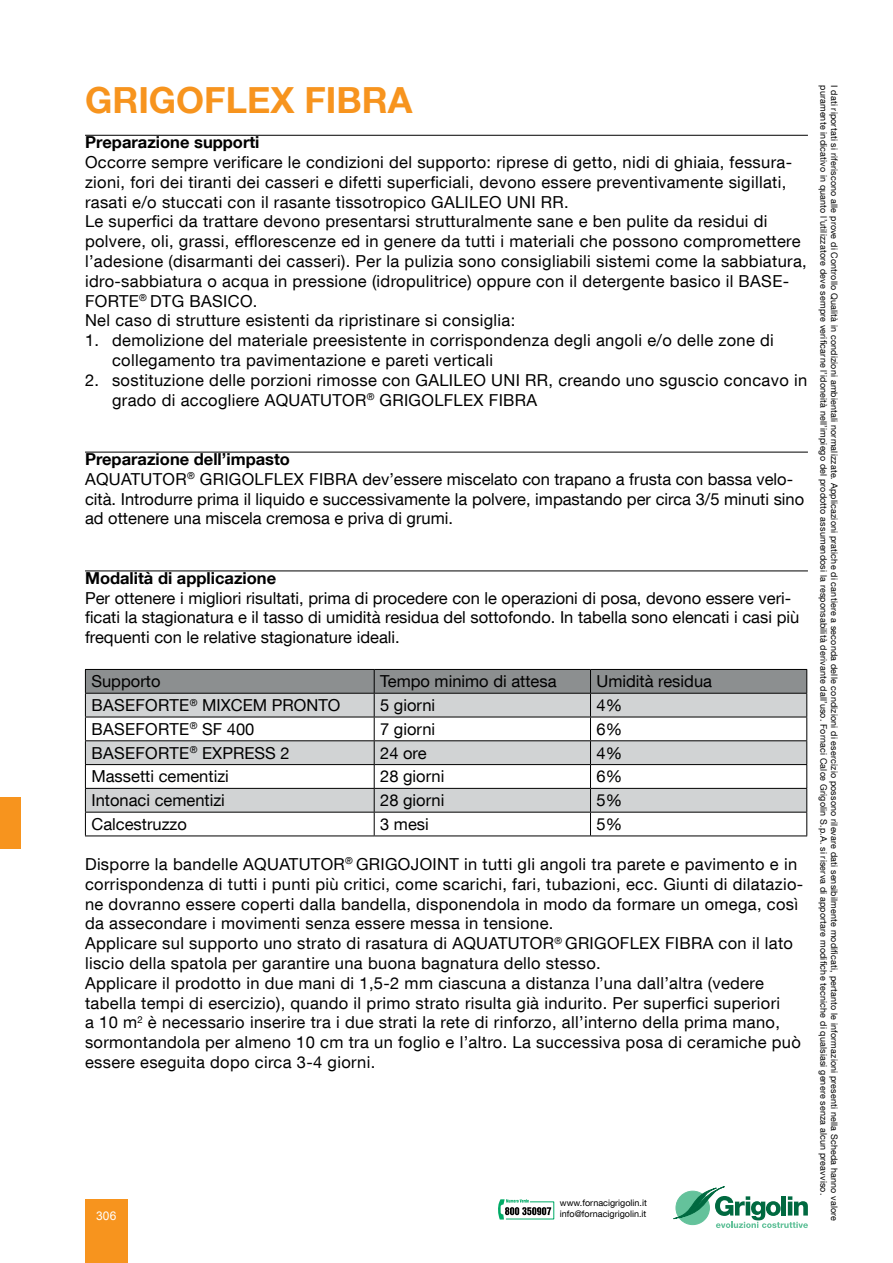
<style>
.page{position:relative;width:893px;height:1263px;background:#fff}
.page>*{position:absolute;margin:0;border:0;box-sizing:border-box;transform-origin:0 0}
.t1{font:700 36px "Helvetica Neue LT Com";color:#f7941e}
.t2{font:16.5px/19.8px "Helvetica Neue LT Com";letter-spacing:.02em;color:#000}
.t3{font:16.5px/19.8px "Helvetica Neue LT Com";color:#000}
.t4{font:700 16.5px "Helvetica Neue LT Com";color:#000}
.t5{font:12px "Arial";color:#fff}
.t6{font:9px "Helvetica Neue LT Com";letter-spacing:.02em;color:#000}
.t7{font:9px "Helvetica Neue LT Com";color:#000}
.s1{font-weight:700}
</style>
<div class="page">
<svg style="left:673px;top:1186px;width:135px;height:42px"></svg>
<div style="left:85px;top:1199px;width:43px;height:64px;background:#f7941e"></div>
<div style="left:0;top:797px;width:21px;height:51px;background:#f7941e"></div>
<svg style="left:498px;top:1199px;width:56px;height:20px"></svg>
<hr style="left:85px;top:135px;width:723px;height:1px;background:#000">
<hr style="left:85px;top:452px;width:723px;height:1px;background:#000">
<hr style="left:85px;top:571px;width:723px;height:1px;background:#000">
<svg style="left:85px;top:669px;width:722px;height:166px"></svg>
<hr style="left:85px;top:835px;width:289px;height:1px;background:#000">
<hr style="left:374px;top:835px;width:216px;height:1px;background:#000">
<hr style="left:590px;top:835px;width:217px;height:1px;background:#000">
<h1 class="t1" style="left:85px;top:77px;width:329px">GRIGOFLEX FIBRA</h1>
<p class="t4" style="left:85px;top:132px;width:176px">Preparazione supporti</p>
<p class="t2" style="left:85px;top:152px;width:723px">Occorre sempre verificare le condizioni del supporto: riprese di getto, nidi di ghiaia, fessura&shy;zioni, fori dei tiranti dei casseri e difetti superficiali, devono essere preventivamente sigillati, rasati e/o stuccati con il rasante tissotropico GALILEO UNI RR.<br>Le superfici da trattare devono presentarsi strutturalmente sane e ben pulite da residui di polvere, oli, grassi, efflorescenze ed in genere da tutti i materiali che possono compromettere l’adesione (disarmanti dei casseri). Per la pulizia sono consigliabili sistemi come la sabbiatura, idro-sabbiatura o acqua in pressione (idropulitrice) oppure con il detergente basico il BASE-FORTE<sup>®</sup> DTG BASICO.<br>Nel caso di strutture esistenti da ripristinare si consiglia:</p>
<p class="t2" style="left:112px;top:330px;width:663px;text-indent:-27px">1. demolizione del materiale preesistente in corrispondenza degli angoli e/o delle zone di collegamento tra pavimentazione e pareti verticali</p>
<p class="t2" style="left:112px;top:370px;width:697px;text-indent:-27px">2. sostituzione delle porzioni rimosse con GALILEO UNI RR, creando uno sguscio concavo in grado di accogliere AQUATUTOR<sup>®</sup> GRIGOLFLEX FIBRA</p>
<p class="t3" style="left:85px;top:449px;width:721px"><span class="s1">Preparazione dell’impasto<br></span>AQUATUTOR<sup>®</sup> GRIGOLFLEX FIBRA dev’essere miscelato con trapano a frusta con bassa velo&shy;cità. Introdurre prima il liquido e successivamente la polvere, impastando per circa 3/5 minuti sino ad ottenere una miscela cremosa e priva di grumi.</p>
<p class="t4" style="left:85px;top:567px;width:193px">Modalità di applicazione</p>
<p class="t3" style="left:85px;top:587px;width:716px">Per ottenere i migliori risultati, prima di procedere con le operazioni di posa, devono essere veri&shy;ficati la stagionatura e il tasso di umidità residua del sottofondo. In tabella sono elencati i casi più frequenti con le relative stagionature ideali.</p>
<p class="t3" style="left:91px;top:671px;width:71px">Supporto</p>
<p class="t3" style="left:380px;top:671px;width:178px">Tempo minimo di attesa</p>
<p class="t3" style="left:596px;top:671px;width:117px">Umidità residua</p>
<p class="t3" style="left:91px;top:695px;width:250px">BASEFORTE<sup>®</sup> MIXCEM PRONTO</p>
<p class="t2" style="left:380px;top:695px;width:56px">5 giorni</p>
<p class="t2" style="left:596px;top:695px;width:27px">4%</p>
<p class="t2" style="left:91px;top:719px;width:165px">BASEFORTE<sup>®</sup> SF 400</p>
<p class="t2" style="left:380px;top:719px;width:56px">7 giorni</p>
<p class="t2" style="left:596px;top:719px;width:27px">6%</p>
<p class="t2" style="left:91px;top:742px;width:200px">BASEFORTE<sup>®</sup> EXPRESS 2</p>
<p class="t2" style="left:380px;top:742px;width:48px">24 ore</p>
<p class="t2" style="left:596px;top:742px;width:27px">4%</p>
<p class="t3" style="left:91px;top:766px;width:139px">Massetti cementizi</p>
<p class="t3" style="left:380px;top:766px;width:66px">28 giorni</p>
<p class="t2" style="left:596px;top:766px;width:27px">6%</p>
<p class="t3" style="left:91px;top:790px;width:135px">Intonaci cementizi</p>
<p class="t3" style="left:380px;top:790px;width:66px">28 giorni</p>
<p class="t2" style="left:596px;top:790px;width:27px">5%</p>
<p class="t3" style="left:91px;top:814px;width:97px">Calcestruzzo</p>
<p class="t2" style="left:380px;top:814px;width:50px">3 mesi</p>
<p class="t2" style="left:596px;top:814px;width:27px">5%</p>
<p class="t2" style="left:85px;top:854px;width:720px">Disporre la bandelle AQUATUTOR<sup>®</sup> GRIGOJOINT in tutti gli angoli tra parete e pavimento e in corrispondenza di tutti i punti più critici, come scarichi, fari, tubazioni, ecc. Giunti di dilatazio&shy;ne dovranno essere coperti dalla bandella, disponendola in modo da formare un omega, così da assecondare i movimenti senza essere messa in tensione.<br>Applicare sul supporto uno strato di rasatura di AQUATUTOR<sup>®</sup> GRIGOFLEX FIBRA con il lato liscio della spatola per garantire una buona bagnatura dello stesso.<br>Applicare il prodotto in due mani di 1,5-2 mm ciascuna a distanza l’una dall’altra (vedere tabella tempi di esercizio), quando il primo strato risulta già indurito. Per superfici superiori<br>a 10 m<sup>2</sup> è necessario inserire tra i due strati la rete di rinforzo, all’interno della prima mano, sormontandola per almeno 10 cm tra un foglio e l’altro. La successiva posa di ceramiche può essere eseguita dopo circa 3-4 giorni.</p>
<p class="t7" style="left:560px;top:1197px;width:88px">www.fornacigrigolin.it</p>
<p class="t5" style="left:96px;top:1208px;width:22px">306</p>
<p class="t7" style="left:560px;top:1208px;width:88px">info@fornacigrigolin.it</p>
<p class="t6" style="left:829px;top:85px;width:1112px;rotate:90deg">puramente indicativo in quanto l’utilizzatore deve sempre verificarne l’idoneità nell’impiego del prodotto assumendosi la responsabilità derivante dall’uso. Fornaci Calce Grigolin S.p.A. si riserva di apportare modifiche tecniche di qualsiasi genere senza alcun preavviso.</p>
<p class="t6" style="left:840px;top:85px;width:1138px;rotate:90deg">I dati riportati si riferiscono alle prove di Controllo Qualità in condizioni ambientali normalizzate. Applicazioni pratiche di cantiere a seconda delle condizioni di esercizio possono rilevare dati sensibilmente modificati, pertanto le informazioni presenti nella Scheda hanno valore</p>
</div>
